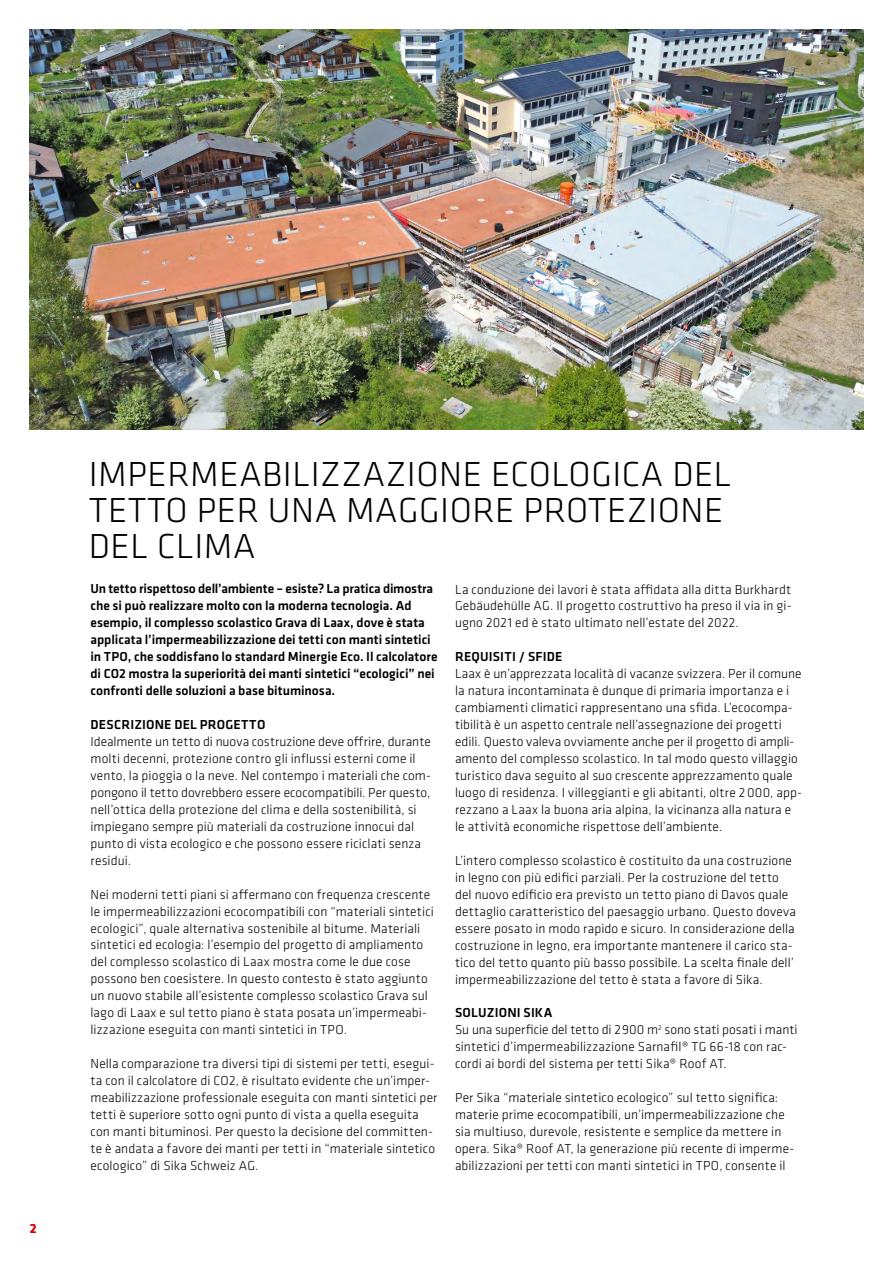
<style>
.page{position:relative;width:893px;height:1263px;background:#fff}
.page>*{position:absolute;margin:0;border:0;box-sizing:border-box;transform-origin:0 0}
.t1{font:300 36px/36px "Klavika";letter-spacing:.015em;color:#000}
.t2{font:300 13.5px/17px "Klavika";letter-spacing:.01em;color:#000}
.t3{font:500 13.5px/17px "Klavika";color:#000}
.t4{font:500 13.5px "Klavika";color:#e3000f}
.s1{font-weight:500}
</style>
<div class="page">
<img style="left:29px;top:30px;width:834px;height:399px">
<p class="t4" style="left:30px;top:1219px;width:8px">2</p>
<h1 class="t1" style="left:89px;top:456px;width:644px">IMPERMEABILIZZAZIONE ECOLOGICA DEL<br>TETTO PER UNA MAGGIORE PROTEZIONE<br>DEL CLIMA</h1>
<p class="t3" style="left:91px;top:580px;width:349px">Un tetto rispettoso dell’ambiente – esiste? La pratica dimostra che si può realizzare molto con la moderna tecnologia. Ad esempio, il complesso scolastico Grava di Laax, dove è stata applicata l’impermeabilizzazione dei tetti con manti sintetici in TPO, che soddisfano lo standard Minergie Eco. Il calcolatore di CO2 mostra la superiorità dei manti sintetici “ecologici” nei confronti delle soluzioni a base bituminosa.</p>
<p class="t3" style="left:91px;top:716px;width:176px">DESCRIZIONE DEL PROGETTO</p>
<p class="t2" style="left:91px;top:733px;width:342px">Idealmente un tetto di nuova costruzione deve offrire, durante molti decenni, protezione contro gli influssi esterni come il vento, la pioggia o la neve. Nel contempo i materiali che com&shy;pongono il tetto dovrebbero essere ecocompatibili. Per questo, nell’ottica della protezione del clima e della sostenibilità, si impiegano sempre più materiali da costruzione innocui dal punto di vista ecologico e che possono essere riciclati senza residui.</p>
<p class="t2" style="left:91px;top:885px;width:345px">Nei moderni tetti piani si affermano con frequenza crescente le impermeabilizzazioni ecocompatibili con “materiali sintetici ecologici”, quale alternativa sostenibile al bitume. Materiali sintetici ed ecologia: l’esempio del progetto di ampliamento del complesso scolastico di Laax mostra come le due cose possono ben coesistere. In questo contesto è stato aggiunto un nuovo stabile all’esistente complesso scolastico Grava sul lago di Laax e sul tetto piano è stata posata un’impermeabi&shy;lizzazione eseguita con manti sintetici in TPO.</p>
<p class="t2" style="left:91px;top:1055px;width:348px">Nella comparazione tra diversi tipi di sistemi per tetti, esegui&shy;ta con il calcolatore di CO2, è risultato evidente che un’imper&shy;meabilizzazione professionale eseguita con manti sintetici per tetti è superiore sotto ogni punto di vista a quella eseguita con manti bituminosi. Per questo la decisione del committen&shy;te è andata a favore dei manti per tetti in “materiale sintetico ecologico” di Sika Schweiz AG.</p>
<p class="t2" style="left:455px;top:580px;width:338px;text-align:justify">La conduzione dei lavori è stata affidata alla ditta Burkhardt Gebäudehülle AG. Il progetto costruttivo ha preso il via in gi&shy;ugno 2021 ed è stato ultimato nell’estate del 2022.</p>
<p class="t3" style="left:455px;top:648px;width:109px">REQUISITI / SFIDE</p>
<p class="t2" style="left:455px;top:665px;width:349px">Laax è un’apprezzata località di vacanze svizzera. Per il comune la natura incontaminata è dunque di primaria importanza e i cambiamenti climatici rappresentano una sfida. L’ecocompa&shy;tibilità è un aspetto centrale nell’assegnazione dei progetti edili. Questo valeva ovviamente anche per il progetto di ampli&shy;amento del complesso scolastico. In tal modo questo villaggio turistico dava seguito al suo crescente apprezzamento quale luogo di residenza. I villeggianti e gli abitanti, oltre 2000, app&shy;rezzano a Laax la buona aria alpina, la vicinanza alla natura e le attività economiche rispettose dell’ambiente.</p>
<p class="t2" style="left:455px;top:852px;width:343px">L’intero complesso scolastico è costituito da una costruzione in legno con più edifici parziali. Per la costruzione del tetto del nuovo edificio era previsto un tetto piano di Davos quale dettaglio caratteristico del paesaggio urbano. Questo doveva essere posato in modo rapido e sicuro. In considerazione della costruzione in legno, era importante mantenere il carico sta&shy;tico del tetto quanto più basso possibile. La scelta finale dell’ impermeabilizzazione del tetto è stata a favore di Sika.</p>
<p class="t2" style="left:455px;top:1004px;width:344px"><span class="s1">SOLUZIONI SIKA<br></span>Su una superficie del tetto di 2900 m<sup>2</sup> sono stati posati i manti sintetici d’impermeabilizzazione Sarnafil® TG 66-18 con rac&shy;cordi ai bordi del sistema per tetti Sika® Roof AT.</p>
<p class="t2" style="left:455px;top:1089px;width:341px">Per Sika “materiale sintetico ecologico” sul tetto significa: materie prime ecocompatibili, un’impermeabilizzazione che sia multiuso, durevole, resistente e semplice da mettere in opera. Sika® Roof AT, la generazione più recente di imperme&shy;abilizzazioni per tetti con manti sintetici in TPO, consente il</p>
</div>
